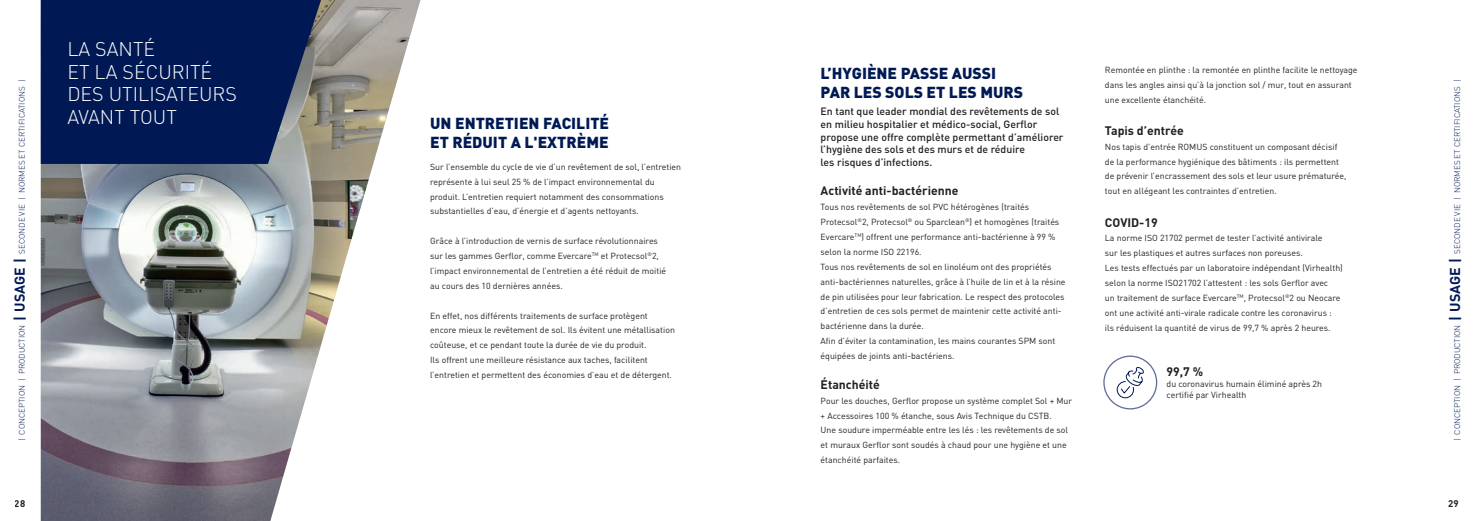
<style>
.page{position:relative;width:1474px;height:521px;background:#fff}
.page>*{position:absolute;margin:0;border:0;box-sizing:border-box;transform-origin:0 0}
.t1{font:300 19.6px/22.6px "DIN";color:#fff}
.t2{font:900 15.75px/18.9px "DIN";color:#001954}
.t3{font:700 12.25px "DIN";color:#231f20}
.t4{font:500 10.5px/12.6px "DIN";color:#231f20}
.t5{font:700 9.62px "DIN";color:#231f20}
.t6{font:8.75px/14.9px "DIN";color:#231f20}
.t7{font:300 8.05px "DIN";color:#001954}
.s1{font-weight:700;font-size:14.17px}
</style>
<div class="page">
<img style="left:41px;top:0;width:379px;height:521px">
<svg style="left:41px;top:0;width:280px;height:164px;fill:#001954"></svg>
<div style="left:1103px;top:355px;width:54px;height:54px;border:1px solid #636d98;border-radius:50%"></div>
<svg style="left:1116px;top:367px;width:28px;height:32px"></svg>
<p class="t7" style="left:17px;top:441px;width:363px;rotate:-90deg">| CONCEPTION | PRODUCTION <span class="s1">| USAGE |</span> SECONDE VIE | NORMES ET CERTIFICATIONS |</p>
<h1 class="t1" style="left:67px;top:37px;width:171px">LA SANTÉ<br>ET LA SÉCURITÉ<br>DES UTILISATEURS<br>AVANT TOUT</h1>
<h2 class="t2" style="left:430px;top:113px;width:180px">UN ENTRETIEN FACILITÉ<br>ET RÉDUIT A L'EXTRÈME</h2>
<p class="t6" style="left:430px;top:159px;width:252px">Sur l’ensemble du cycle de vie d’un revêtement de sol, l’entretien représente à lui seul 25 % de l’impact environnemental du produit. L’entretien requiert notamment des consommations substantielles d’eau, d’énergie et d’agents nettoyants.</p>
<p class="t6" style="left:430px;top:233px;width:237px">Grâce à l’introduction de vernis de surface révolutionnaires sur les gammes Gerflor, comme Evercare<sup>TM</sup> et Protecsol<sup>®</sup>2, l’impact environnemental de l’entretien a été réduit de moitié au cours des 10 dernières années.</p>
<p class="t6" style="left:430px;top:308px;width:246px">En effet, nos différents traitements de surface protègent encore mieux le revêtement de sol. Ils évitent une métallisation coûteuse, et ce pendant toute la durée de vie du produit.<br>Ils offrent une meilleure résistance aux taches, facilitent l’entretien et permettent des économies d’eau et de détergent.</p>
<h2 class="t2" style="left:820px;top:63px;width:204px">L’HYGIÈNE PASSE AUSSI<br>PAR LES SOLS ET LES MURS</h2>
<p class="t4" style="left:820px;top:105px;width:244px">En tant que leader mondial des revêtements de sol en milieu hospitalier et médico-social, Gerflor propose une offre complète permettant d’améliorer l’hygiène des sols et des murs et de réduire<br>les risques d’infections.</p>
<h3 class="t3" style="left:820px;top:183px;width:139px">Activité anti-bactérienne</h3>
<p class="t6" style="left:820px;top:199px;width:246px">Tous nos revêtements de sol PVC hétérogènes (traités Protecsol<sup>®</sup>2, Protecsol<sup>®</sup> ou Sparclean<sup>®</sup>) et homogènes (traités Evercare<sup>TM</sup>) offrent une performance anti-bactérienne à 99 % selon la norme ISO 22196.<br>Tous nos revêtements de sol en linoléum ont des propriétés anti-bactériennes naturelles, grâce à l’huile de lin et à la résine de pin utilisées pour leur fabrication. Le respect des protocoles d’entretien de ces sols permet de maintenir cette activité anti&shy;bactérienne dans la durée.<br>Afin d’éviter la contamination, les mains courantes SPM sont équipées de joints anti-bactériens.</p>
<h3 class="t3" style="left:820px;top:376px;width:61px">Étanchéité</h3>
<p class="t6" style="left:820px;top:393px;width:253px">Pour les douches, Gerflor propose un système complet Sol + Mur + Accessoires 100 % étanche, sous Avis Technique du CSTB.<br>Une soudure imperméable entre les lés : les revêtements de sol et muraux Gerflor sont soudés à chaud pour une hygiène et une étanchéité parfaites.</p>
<p class="t6" style="left:1104px;top:62px;width:254px">Remontée en plinthe : la remontée en plinthe facilite le nettoyage dans les angles ainsi qu’à la jonction sol / mur, tout en assurant une excellente étanchéité.</p>
<h3 class="t3" style="left:1104px;top:122px;width:80px">Tapis d’entrée</h3>
<p class="t6" style="left:1104px;top:139px;width:243px">Nos tapis d’entrée ROMUS constituent un composant décisif de la performance hygiénique des bâtiments : ils permettent de prévenir l’encrassement des sols et leur usure prématurée, tout en allégeant les contraintes d’entretien.</p>
<h3 class="t3" style="left:1104px;top:214px;width:54px">COVID-19</h3>
<p class="t6" style="left:1104px;top:231px;width:239px">La norme ISO 21702 permet de tester l’activité antivirale<br>sur les plastiques et autres surfaces non poreuses.<br>Les tests effectués par un laboratoire indépendant (Virhealth) selon la norme ISO21702 l’attestent : les sols Gerflor avec<br>un traitement de surface Evercare<sup>TM</sup>, Protecsol<sup>®</sup>2 ou Neocare ont une activité anti-virale radicale contre les coronavirus : ils réduisent la quantité de virus de 99,7 % après 2 heures.</p>
<h3 class="t3" style="left:1166px;top:364px;width:38px">99,7 %</h3>
<p class="t6" style="left:1166px;top:378px;width:157px;line-height:10.5px">du coronavirus humain éliminé après 2h certifié par Virhealth</p>
<p class="t7" style="left:1452px;top:441px;width:363px;rotate:-90deg">| CONCEPTION | PRODUCTION <span class="s1">| USAGE |</span> SECONDE VIE | NORMES ET CERTIFICATIONS |</p>
<p class="t5" style="left:15px;top:497px;width:12px">28</p>
<p class="t5" style="left:1448px;top:497px;width:12px">29</p>
</div>
